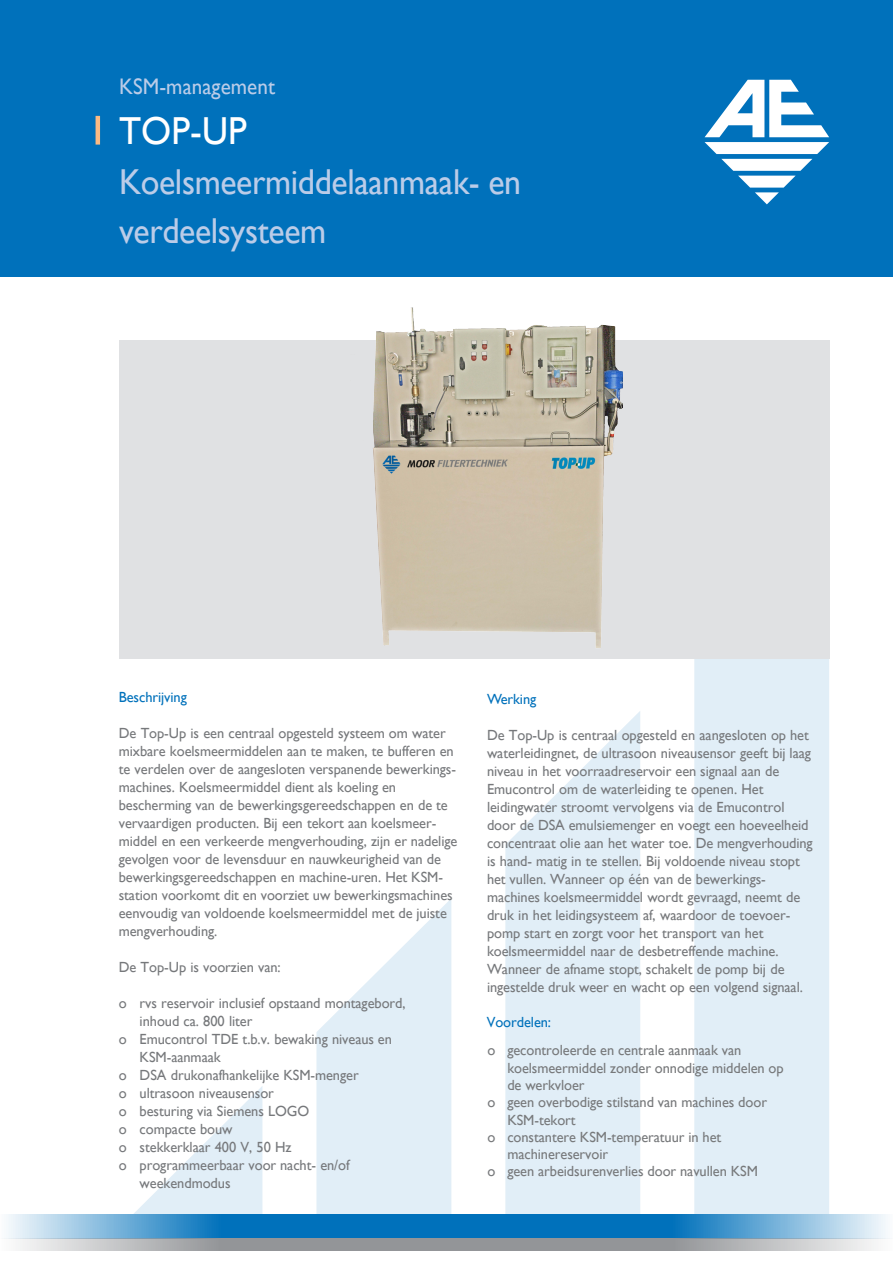
<style>
.page{position:relative;width:893px;height:1263px;background:#fff}
.page>*{position:absolute;margin:0;border:0;box-sizing:border-box;transform-origin:0 0}
.t1{font:39px "Gill Sans";color:#fff;scale:.94 1}
.t2{font:36px/48.9px "Gill Sans";letter-spacing:-.01em;color:#bbcce8;scale:.94 1}
.t3{font:22.5px "Gill Sans";letter-spacing:.005em;color:#bbcce8;scale:.94 1}
.t4{font:14.7px/18px "Gill Sans";letter-spacing:-.005em;color:#76787b}
.t5{font:14.7px "Gill Sans";letter-spacing:-.005em;color:#77797b}
.t6{font:14.7px "Gill Sans";letter-spacing:-.005em;color:#0071bb}
.t7{font:14.7px "Gill Sans";letter-spacing:-.005em;color:#0071bb}
.s1{font-style:inherit}
</style>
<div class="page">
<div style="left:0;top:0;width:893px;height:276px;background:#0071bb"></div>
<hr style="left:96px;top:116px;width:4px;height:29px;background:#fbba83">
<svg style="left:134px;top:1087px;width:128px;height:127px"></svg>
<svg style="left:316px;top:899px;width:135px;height:315px;fill:#e1eef7"></svg>
<div style="left:694px;top:659px;width:135px;height:555px;background:#e1eef7"></div>
<svg style="left:505px;top:711px;width:135px;height:503px;fill:#e1eef7"></svg>
<div style="left:119px;top:340px;width:710px;height:319px;background:#e0e1e3"></div>
<svg style="left:704px;top:80px;width:125px;height:124px"></svg>
<svg style="left:8px;top:1214px;width:438px;height:24px;fill:#0071bb"></svg>
<svg style="left:4px;top:1238px;width:442px;height:13px;fill:#939598"></svg>
<svg style="left:446px;top:1214px;width:440px;height:24px;fill:#0071bb"></svg>
<svg style="left:446px;top:1238px;width:444px;height:13px;fill:#939598"></svg>
<img style="left:373px;top:307px;width:249px;height:341px">
<h3 class="t3" style="left:119px;top:74px;width:168px">KSM-management</h3>
<h1 class="t1" style="left:119px;top:108px;width:137px"><span class="s1">T</span>OP-UP</h1>
<h2 class="t2" style="left:119px;top:158px;width:429px">K<span class="s1">oelsmeermiddel</span>aanmaak- en verdeelsysteem</h2>
<p class="t6" style="left:119px;top:688px;width:70px">Beschrijving</p>
<p class="t4" style="left:119px;top:724px;width:340px">De Top-Up is een centraal opgesteld systeem om water mixbare koelsmeermiddelen aan te maken, te bufferen en te verdelen over de aangesloten verspanende bewerkings&shy;machines. Koelsmeermiddel dient als koeling en bescherming van de bewerkingsgereedschappen en de te vervaardigen producten. Bij een tekort aan koelsmeer&shy;middel en een verkeerde mengverhouding, zijn er nadelige gevolgen voor de levensduur en nauwkeurigheid van de bewerkingsgereedschappen en machine-uren. Het KSM&shy;station voorkomt dit en voorziet uw bewerkingsmachines eenvoudig van voldoende koelsmeermiddel met de juiste mengverhouding.</p>
<p class="t4" style="left:119px;top:958px;width:163px">De Top-Up is voorzien van:</p>
<p class="t4" style="left:119px;top:994px;width:288px">o rvs reservoir inclusief opstaand montagebord,</p>
<p class="t4" style="left:140px;top:1012px;width:114px">inhoud ca. 800 liter</p>
<p class="t4" style="left:119px;top:1030px;width:275px">o Emucontrol TDE t.b.v. bewaking niveaus en</p>
<p class="t4" style="left:140px;top:1048px;width:83px">KSM-aanmaak</p>
<p class="t4" style="left:119px;top:1066px;width:241px">o DSA drukonafhankelijke KSM-menger</p>
<p class="t4" style="left:119px;top:1084px;width:157px">o ultrasoon niveausensor</p>
<p class="t4" style="left:119px;top:1102px;width:192px">o besturing via Siemens LOGO</p>
<p class="t4" style="left:119px;top:1120px;width:115px">o compacte bouw</p>
<p class="t4" style="left:119px;top:1138px;width:174px">o stekkerklaar 400 V, 50 Hz</p>
<p class="t4" style="left:119px;top:1156px;width:232px">o programmeerbaar voor nacht- en/of</p>
<p class="t4" style="left:140px;top:1174px;width:92px">weekendmodus</p>
<p class="t6" style="left:487px;top:690px;width:51px">Werking</p>
<p class="t4" style="left:487px;top:726px;width:327px">De Top-Up is centraal opgesteld en aangesloten op het waterleidingnet, de ultrasoon niveausensor geeft bij laag niveau in het voorraadreservoir een signaal aan de Emucontrol om de waterleiding te openen. Het leidingwater stroomt vervolgens via de Emucontrol door de DSA emulsiemenger en voegt een hoeveelheid concentraat olie aan het water toe. De mengverhouding is hand- matig in te stellen. Bij voldoende niveau stopt het vullen. Wanneer op één van de bewerkings&shy;machines koelsmeermiddel wordt gevraagd, neemt de druk in het leidingsysteem af, waardoor de toevoer&shy;pomp start en zorgt voor het transport van het koelsmeermiddel naar de desbetreffende machine.<br>Wanneer de afname stopt, schakelt de pomp bij de ingestelde druk weer en wacht op een volgend signaal.</p>
<p class="t7" style="left:487px;top:1014px;width:66px">Voordelen:</p>
<p class="t5" style="left:488px;top:1042px;width:255px">o gecontroleerde en centrale aanmaak van</p>
<p class="t5" style="left:507px;top:1059px;width:278px">koelsmeermiddel zonder onnodige middelen op</p>
<p class="t5" style="left:507px;top:1076px;width:79px">de werkvloer</p>
<p class="t5" style="left:488px;top:1094px;width:281px">o geen overbodige stilstand van machines door</p>
<p class="t5" style="left:507px;top:1111px;width:70px">KSM-tekort</p>
<p class="t5" style="left:488px;top:1128px;width:235px">o constantere KSM-temperatuur in het</p>
<p class="t5" style="left:507px;top:1146px;width:102px">machinereservoir</p>
<p class="t5" style="left:488px;top:1163px;width:272px">o geen arbeidsurenverlies door navullen KSM</p>
</div>
